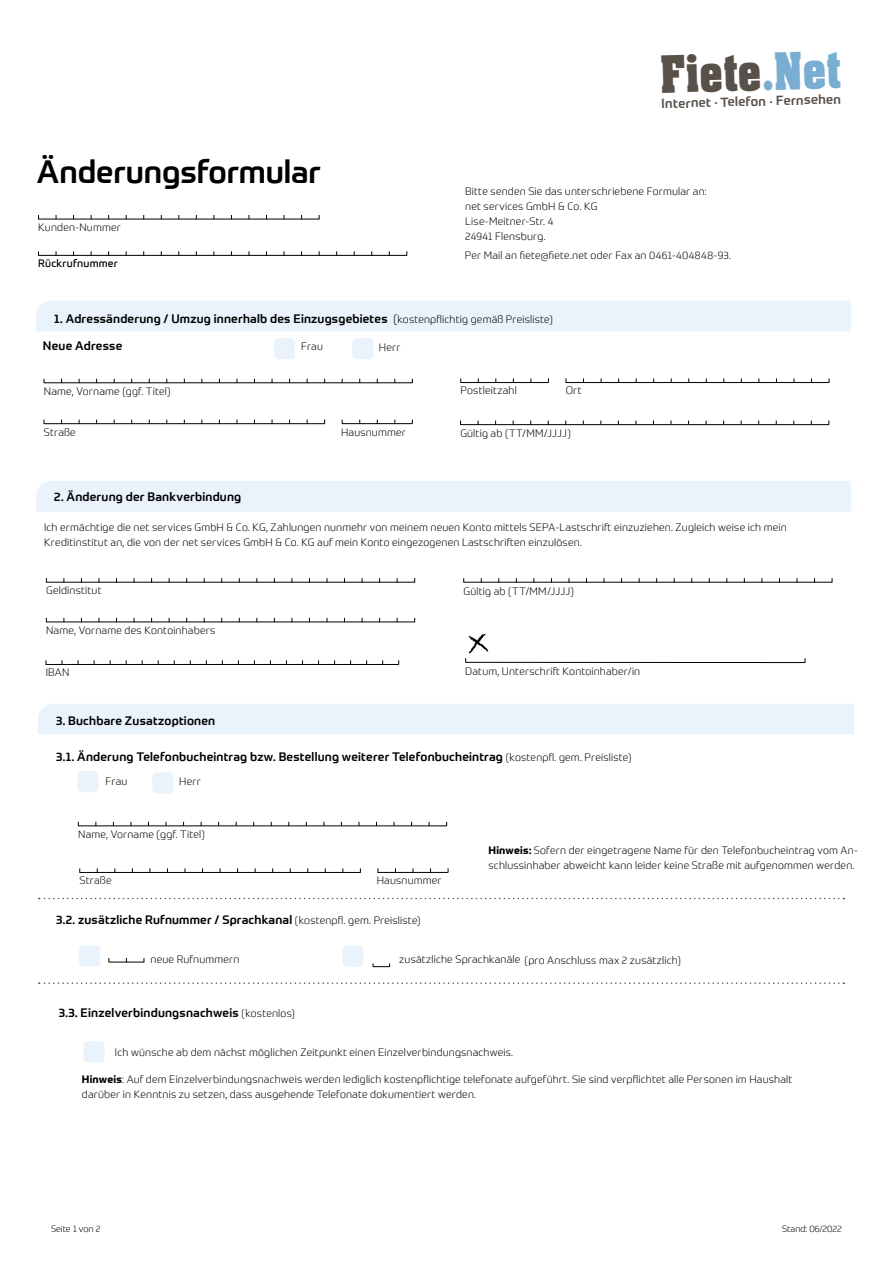
<style>
.page{position:relative;width:893px;height:1263px;background:#fff}
.page>*{position:absolute;margin:0;border:0;box-sizing:border-box;transform-origin:0 0}
.t1{font:56.25px "Aachen Bold Plain";color:#585149;scale:.83 1}
.t2{font:500 31.5px "Prometo";letter-spacing:-.005em;color:#000}
.t3{font:500 12.9px "Prometo";color:#585149}
.t4{font:500 12px "Prometo";letter-spacing:.015em;color:#000}
.t5{font:300 10.5px/15px "Prometo";letter-spacing:.015em;color:#000}
.t6{font:10.5px "Prometo";letter-spacing:.02em;color:#000}
.t7{font:300 9px "Prometo";color:#000}
.s1{color:#79aed2}
.s2{font-weight:300}
.s3{font-weight:300;font-size:10.5px}
.s4{font-weight:700}
</style>
<div class="page">
<div style="left:83px;top:1041px;width:22px;height:21px;background:#eaf3fc;border-radius:4px"></div>
<div style="left:38px;top:704px;width:816px;height:30px;background:#eaf3fc"></div>
<div style="left:36px;top:481px;width:815px;height:31px;background:#eaf3fc"></div>
<div style="left:36px;top:301px;width:815px;height:30px;background:#eaf3fc"></div>
<hr style="left:38px;top:255px;width:369px;height:1px;background:#000">
<hr style="left:38px;top:219px;width:281px;height:1px;background:#000">
<hr style="left:44px;top:382px;width:369px;height:1px;background:#000">
<hr style="left:461px;top:382px;width:87px;height:1px;background:#000">
<hr style="left:566px;top:382px;width:263px;height:1px;background:#000">
<hr style="left:342px;top:423px;width:70px;height:1px;background:#000">
<hr style="left:44px;top:423px;width:281px;height:1px;background:#000">
<hr style="left:46px;top:582px;width:369px;height:1px;background:#000">
<hr style="left:46px;top:622px;width:369px;height:1px;background:#000">
<hr style="left:46px;top:664px;width:353px;height:1px;background:#000">
<hr style="left:460px;top:424px;width:369px;height:1px;background:#000">
<hr style="left:464px;top:582px;width:368px;height:1px;background:#000">
<hr style="left:465px;top:662px;width:340px;height:1px;background:#000">
<svg style="left:465px;top:634px;width:23px;height:28px"></svg>
<div style="left:274px;top:338px;width:21px;height:21px;background:#eaf3fc;border-radius:4px"></div>
<div style="left:352px;top:338px;width:21px;height:21px;background:#eaf3fc;border-radius:4px"></div>
<div style="left:77px;top:771px;width:22px;height:21px;background:#eaf3fc;border-radius:4px"></div>
<div style="left:152px;top:772px;width:21px;height:21px;background:#eaf3fc;border-radius:4px"></div>
<hr style="left:78px;top:826px;width:369px;height:1px;background:#000">
<hr style="left:378px;top:872px;width:70px;height:1px;background:#000">
<hr style="left:80px;top:872px;width:281px;height:1px;background:#000">
<hr style="left:109px;top:962px;width:35px;height:1px;background:#000">
<svg style="left:373px;top:963px;width:17px;height:4px"></svg>
<div style="left:79px;top:945px;width:21px;height:21px;background:#eaf3fc;border-radius:4px"></div>
<div style="left:342px;top:946px;width:21px;height:21px;background:#eaf3fc;border-radius:4px"></div>
<svg style="left:39px;top:898px;width:800px;height:1px"></svg>
<svg style="left:39px;top:982px;width:800px;height:2px"></svg>
<h2 class="t2" style="left:37px;top:152px;width:285px">Änderungsformular</h2>
<p class="t5" style="left:38px;top:220px;width:84px">Kunden-Nummer</p>
<p class="t6" style="left:38px;top:257px;width:81px">Rückrufnummer</p>
<h1 class="t1" style="left:659px;top:43px;width:219px;rotate:-2deg">Fiete<span class="s1">.Net</span></h1>
<p class="t3" style="left:661px;top:95px;width:181px;rotate:-1deg">Internet . Telefon . Fernsehen</p>
<p class="t5" style="left:465px;top:184px;width:243px">Bitte senden Sie das unterschriebene Formular an: net services GmbH &amp; Co. KG<br>Lise-Meitner-Str. 4<br>24941 Flensburg.</p>
<p class="t5" style="left:465px;top:248px;width:268px">Per Mail an fiete@fiete.net oder Fax an 0461-404848-93.</p>
<p class="t4" style="left:54px;top:311px;width:500px">1. Adressänderung / Umzug innerhalb des Einzugsgebietes <span class="s2">(</span><span class="s3">kostenpflichtig gemäß Preisliste)</span></p>
<p class="t4" style="left:43px;top:338px;width:81px">Neue Adresse</p>
<p class="t5" style="left:301px;top:339px;width:23px">Frau</p>
<p class="t5" style="left:379px;top:340px;width:23px">Herr</p>
<p class="t5" style="left:44px;top:383px;width:128px">Name, Vorname (ggf. Titel)</p>
<p class="t5" style="left:461px;top:383px;width:58px">Postleitzahl</p>
<p class="t5" style="left:566px;top:383px;width:17px">Ort</p>
<p class="t5" style="left:44px;top:424px;width:34px">Straße</p>
<p class="t5" style="left:341px;top:424px;width:66px">Hausnummer</p>
<p class="t5" style="left:460px;top:425px;width:112px">Gültig ab (TT/MM/JJJJ)</p>
<p class="t4" style="left:54px;top:489px;width:189px">2. Änderung der Bankverbindung</p>
<p class="t5" style="left:44px;top:520px;width:744px">Ich ermächtige die net services GmbH &amp; Co. KG, Zahlungen nunmehr von meinem neuen Konto mittels SEPA-Lastschrift einzuziehen. Zugleich weise ich mein<br>Kreditinstitut an, die von der net services GmbH &amp; Co. KG auf mein Konto eingezogenen Lastschriften einzulösen.</p>
<p class="t5" style="left:46px;top:583px;width:57px">Geldinstitut</p>
<p class="t5" style="left:46px;top:622px;width:171px">Name, Vorname des Kontoinhabers</p>
<p class="t5" style="left:46px;top:665px;width:25px">IBAN</p>
<p class="t4" style="left:56px;top:713px;width:161px">3. Buchbare Zusatzoptionen</p>
<p class="t5" style="left:464px;top:584px;width:112px">Gültig ab (TT/MM/JJJJ)</p>
<p class="t5" style="left:465px;top:664px;width:177px">Datum, Unterschrift Kontoinhaber/in</p>
<p class="t4" style="left:56px;top:749px;width:577px">3.1. Änderung Telefonbucheintrag bzw. Bestellung weiterer Telefonbucheintrag <span class="s3">(kostenpfl. gem. Preisliste)</span></p>
<p class="t5" style="left:106px;top:774px;width:23px">Frau</p>
<p class="t5" style="left:179px;top:774px;width:23px">Herr</p>
<p class="t5" style="left:78px;top:826px;width:128px">Name, Vorname (ggf. Titel)</p>
<p class="t5" style="left:80px;top:873px;width:34px">Straße</p>
<p class="t5" style="left:377px;top:873px;width:66px">Hausnummer</p>
<p class="t5" style="left:488px;top:843px;width:371px"><span class="s4">Hinweis:</span> Sofern der eingetragene Name für den Telefonbucheintrag vom An&shy;schlussinhaber abweicht kann leider keine Straße mit aufgenommen werden.</p>
<p class="t4" style="left:56px;top:912px;width:366px">3.2. zusätzliche Rufnummer / Sprachkanal <span class="s3">(kostenpfl. gem. Preisliste)</span></p>
<p class="t5" style="left:151px;top:951px;width:90px">neue Rufnummern</p>
<p class="t5" style="left:399px;top:952px;width:283px">zusätzliche Sprachkanäle (pro Anschluss max 2 zusätzlich)</p>
<p class="t4" style="left:59px;top:1005px;width:238px">3.3. Einzelverbindungsnachweis <span class="s3">(kostenlos)</span></p>
<p class="t5" style="left:115px;top:1045px;width:400px">Ich wünsche ab dem nächst möglichen Zeitpunkt einen Einzelverbindungsnachweis.</p>
<p class="t5" style="left:82px;top:1072px;width:712px"><span class="s4">Hinweis</span>: Auf dem Einzelverbindungsnachweis werden lediglich kostenpflichtige telefonate aufgeführt. Sie sind verpflichtet alle Personen im Haushalt darüber in Kenntnis zu setzen, dass ausgehende Telefonate dokumentiert werden.</p>
<p class="t7" style="left:51px;top:1223px;width:51px">Seite 1 von 2</p>
<p class="t7" style="left:782px;top:1223px;width:61px">Stand: 06/2022</p>
</div>
